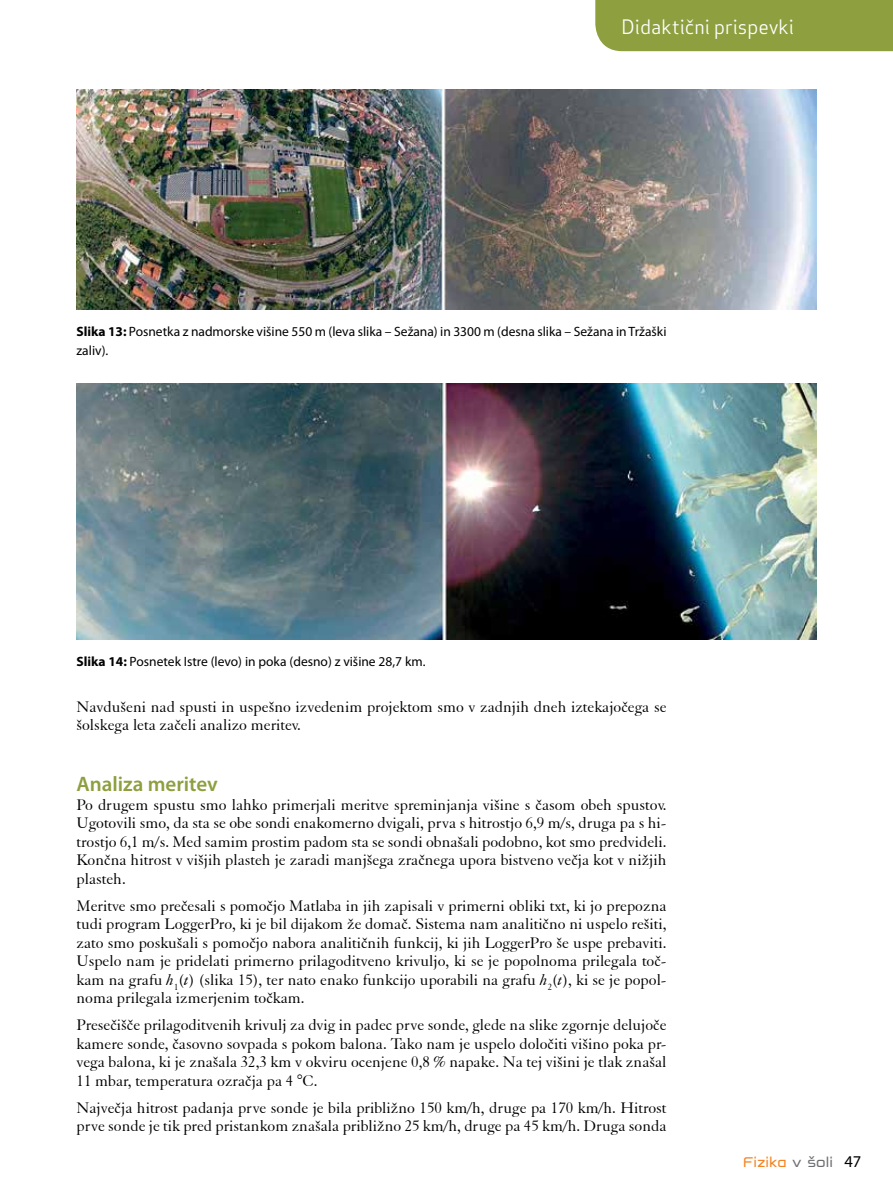
<style>
.page{position:relative;width:893px;height:1191px;background:#fff}
.page>*{position:absolute;margin:0;border:0;box-sizing:border-box;transform-origin:0 0}
.t1{font:600 21px "Myriad Pro";color:#8d9f3f}
.t2{font:19.5px "Apex Sans Book ST";color:#fff}
.t3{font:16.5px/18.5px "Elegant Garamond BT";color:#000;text-align:justify}
.t4{font:16.5px "Formation Sans";color:#f58220}
.t5{font:13.5px/18.3px "Myriad Pro";color:#000}
.s1{font-weight:700}
.s2{font-style:italic}
.s3{color:#6d6e71}
.s4{font-family:"Myriad Pro";color:#000}
</style>
<div class="page">
<div style="left:595px;top:0;width:298px;height:51px;background:#8d9f3f"></div>
<img style="left:77px;top:89px;width:739px;height:220px">
<img style="left:77px;top:384px;width:739px;height:255px">
<p class="t2" style="left:621px;top:14px;width:174px">Didaktični prispevki</p>
<p class="t5" style="left:77px;top:322px;width:592px"><span class="s1">Slika 13:</span> Posnetka z nadmorske višine 550 m (leva slika – Sežana) in 3300 m (desna slika – Sežana in Tržaški zaliv).</p>
<p class="t5" style="left:77px;top:652px;width:351px"><span class="s1">Slika 14:</span> Posnetek Istre (levo) in poka (desno) z višine 28,7 km.</p>
<p class="t3" style="left:77px;top:696px;width:591px">Navdušeni nad spusti in uspešno izvedenim projektom smo v zadnjih dneh iztekajočega se šolskega leta začeli analizo meritev.</p>
<p class="t1" style="left:77px;top:770px;width:143px">Analiza meritev</p>
<p class="t3" style="left:77px;top:795px;width:591px">Po drugem spustu smo lahko primerjali meritve spreminjanja višine s časom obeh spustov.<br>Ugotovili smo, da sta se obe sondi enakomerno dvigali, prva s hitrostjo 6,9 m/s, druga pa s hi&shy;trostjo 6,1 m/s. Med samim prostim padom sta se sondi obnašali podobno, kot smo predvideli.<br>Končna hitrost v višjih plasteh je zaradi manjšega zračnega upora bistveno večja kot v nižjih plasteh.</p>
<p class="t3" style="left:77px;top:896px;width:591px">Meritve smo prečesali s pomočjo Matlaba in jih zapisali v primerni obliki txt, ki jo prepozna tudi program LoggerPro, ki je bil dijakom že domač. Sistema nam analitično ni uspelo rešiti, zato smo poskušali s pomočjo nabora analitičnih funkcij, ki jih LoggerPro še uspe prebaviti.<br>Uspelo nam je pridelati primerno prilagoditveno krivuljo, ki se je popolnoma prilegala toč&shy;kam na grafu <span class="s2">h</span><sub>1</sub>(<span class="s2">t</span>) (slika 15), ter nato enako funkcijo uporabili na grafu <span class="s2">h</span><sub>2</sub>(<span class="s2">t</span>), ki se je popol&shy;noma prilegala izmerjenim točkam.</p>
<p class="t3" style="left:77px;top:1015px;width:591px">Presečišče prilagoditvenih krivulj za dvig in padec prve sonde, glede na slike zgornje delujoče kamere sonde, časovno sovpada s pokom balona. Tako nam je uspelo določiti višino poka pr&shy;vega balona, ki je znašala 32,3 km v okviru ocenjene 0,8 % napake. Na tej višini je tlak znašal 11 mbar, temperatura ozračja pa 4 °C.</p>
<p class="t3" style="left:77px;top:1098px;width:591px">Največja hitrost padanja prve sonde je bila približno 150 km/h, druge pa 170 km/h. Hitrost prve sonde je tik pred pristankom znašala približno 25 km/h, druge pa 45 km/h. Druga sonda</p>
<p class="t4" style="left:743px;top:1153px;width:119px">Fizika <span class="s3">v šoli</span> <span class="s4">47</span></p>
</div>
